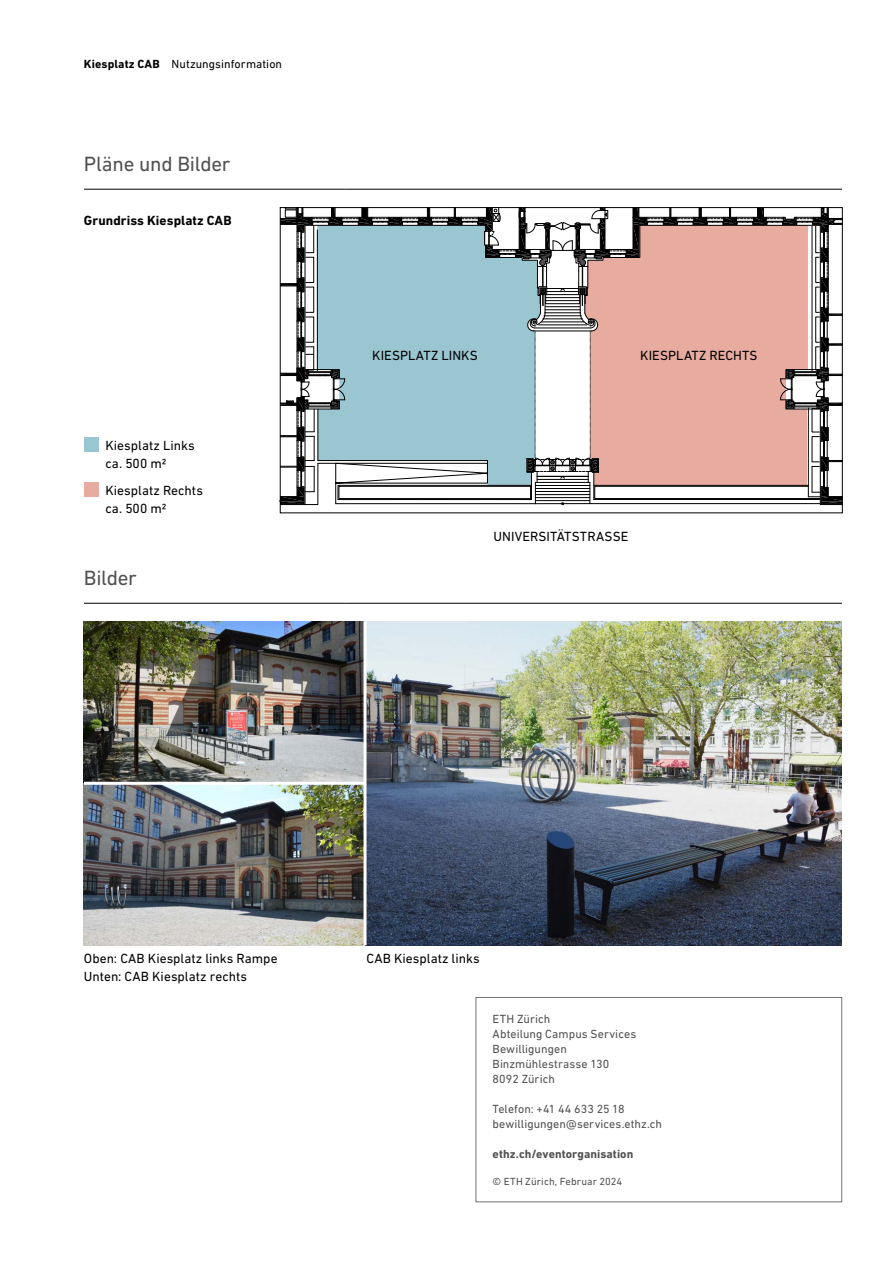
<style>
.page{position:relative;width:893px;height:1263px;background:#fff}
.page>*{position:absolute;margin:0;border:0;box-sizing:border-box;transform-origin:0 0}
.t1{font:21px "DIN Next W1 G";letter-spacing:-.01em;color:#505150}
.t2{font:13.5px/18px "DIN Next W1 G";letter-spacing:.005em;color:#000}
.t3{font:700 13.5px "DIN Next W1 G";letter-spacing:.005em;color:#000}
.t4{font:12px/15px "DIN Next W1 G";letter-spacing:.005em;color:#505150}
.t5{font:12px "DIN Next W1 G";letter-spacing:.005em;color:#000}
.t6{font:700 12px "DIN Next W1 G";letter-spacing:.005em;color:#505150}
.t7{font:10.5px "DIN Next W1 G";letter-spacing:.01em;color:#505150}
.s1{font-weight:700}
</style>
<div class="page">
<svg style="left:279px;top:208px;width:562px;height:297px"></svg>
<div style="left:280px;top:207px;width:563px;height:306px;border:1px solid #000"></div>
<img style="left:84px;top:621px;width:758px;height:324px">
<hr style="left:84px;top:189px;width:261px;height:1px;background:#000">
<hr style="left:345px;top:189px;width:497px;height:1px;background:#000">
<div style="left:84px;top:437px;width:15px;height:15px;background:#9ac6d1"></div>
<div style="left:84px;top:482px;width:15px;height:15px;background:#e8ab9f"></div>
<hr style="left:84px;top:603px;width:261px;height:1px;background:#000">
<hr style="left:345px;top:603px;width:497px;height:1px;background:#000">
<hr style="left:364px;top:621px;width:3px;height:324px;background:#fff">
<hr style="left:84px;top:782px;width:281px;height:3px;background:#fff">
<svg style="left:317px;top:225px;width:223px;height:260px;fill:#9ac6d1"></svg>
<svg style="left:585px;top:225px;width:223px;height:260px;fill:#e8ab9f"></svg>
<div style="left:476px;top:997px;width:366px;height:205px;border:1px solid #6f7070"></div>
<p class="t5" style="left:84px;top:57px;width:200px"><span class="s1">Kiesplatz CAB</span> Nutzungsinformation</p>
<h1 class="t1" style="left:84px;top:152px;width:148px">Pläne und Bilder</h1>
<p class="t3" style="left:84px;top:213px;width:149px">Grundriss Kiesplatz CAB</p>
<p class="t2" style="left:105px;top:436px;width:91px">Kiesplatz Links ca. 500 m2</p>
<p class="t2" style="left:105px;top:481px;width:99px">Kiesplatz Rechts ca. 500 m2</p>
<h1 class="t1" style="left:84px;top:566px;width:54px">Bilder</h1>
<p class="t2" style="left:372px;top:347px;width:107px">KIESPLATZ LINKS</p>
<p class="t2" style="left:640px;top:347px;width:119px">KIESPLATZ RECHTS</p>
<p class="t2" style="left:493px;top:528px;width:136px">UNIVERSITÄTSTRASSE</p>
<p class="t2" style="left:84px;top:949px;width:195px">Oben: CAB Kiesplatz links Rampe<br>Unten: CAB Kiesplatz rechts</p>
<p class="t2" style="left:366px;top:949px;width:115px">CAB Kiesplatz links</p>
<p class="t4" style="left:493px;top:1011px;width:145px">ETH Zürich<br>Abteilung Campus Services<br>Bewilligungen<br>Binzmühlestrasse 130<br>8092 Zürich</p>
<p class="t4" style="left:493px;top:1101px;width:171px">Telefon: +41 44 633 25 18 bewilligungen@services.ethz.ch</p>
<p class="t6" style="left:493px;top:1147px;width:142px">ethz.ch/eventorganisation</p>
<p class="t7" style="left:493px;top:1175px;width:131px">© ETH Zürich, Februar 2024</p>
</div>
